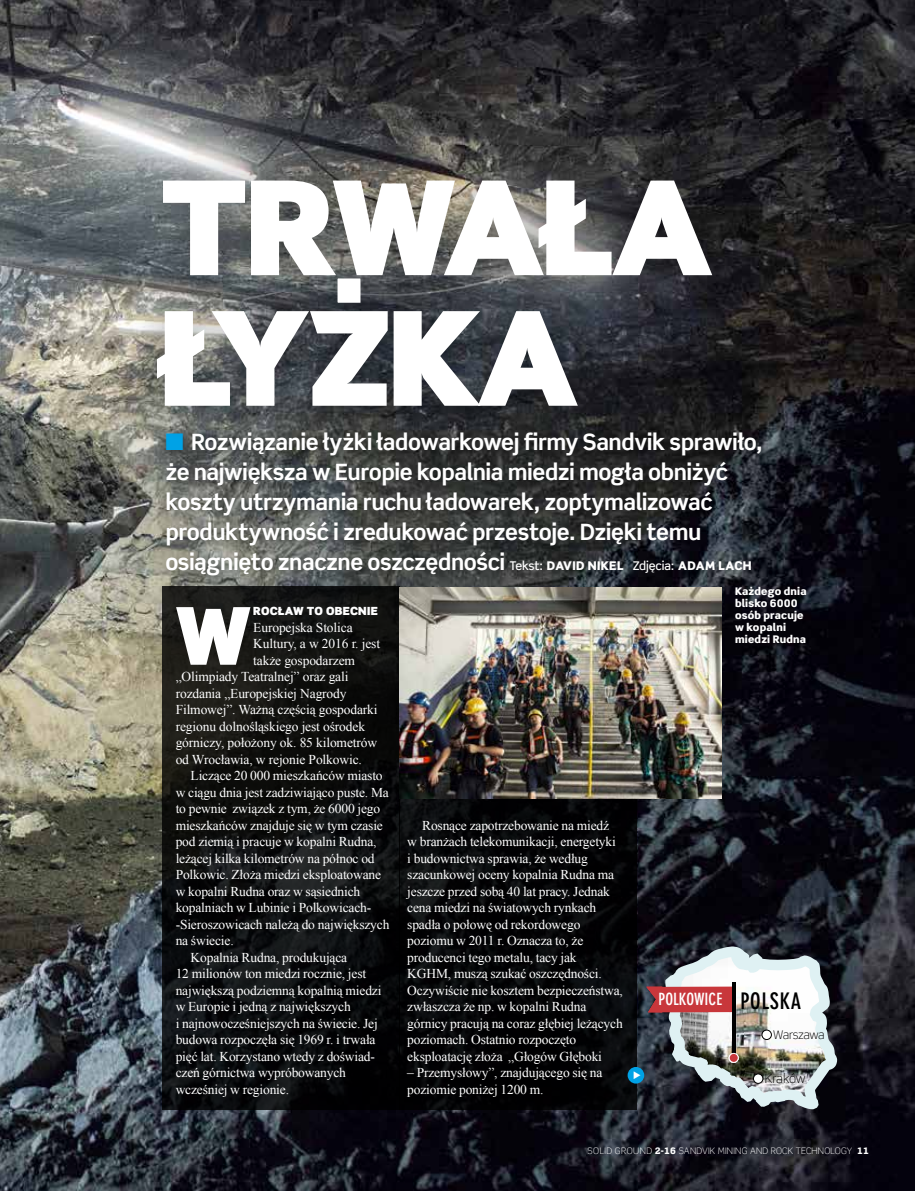
<style>
.page{position:relative;width:915px;height:1191px;background:#fff}
.page>*{position:absolute;margin:0;border:0;box-sizing:border-box;transform-origin:0 0}
.t1{font:900 131.25px/130.5px "Scene Pro";letter-spacing:-.02em;color:#fff}
.t2{font:900 79.95px "Scene Pro";color:#fff}
.t3{font:700 22.5px/30px "Scene Pro";letter-spacing:-.02em;color:#fff}
.t4{font:700 condensed 22.5px "DIN Neuzeit Grotesk Std";letter-spacing:.03em;color:#000}
.t5{font:700 condensed 16.65px "DIN Neuzeit Grotesk Std";color:#fff}
.t6{font:13.5px/16.5px "Times New Roman WGL";letter-spacing:-.015em;color:#fff}
.t7{font:300 12.75px "Scene Pro";letter-spacing:-.025em;color:#000}
.t8{font:300 12px "Scene Pro";letter-spacing:-.045em;color:#000}
.t9{font:900 11.25px "Scene Pro";letter-spacing:.03em;color:#fff}
.t10{font:900 10.5px/12px "Scene Pro";letter-spacing:.02em;color:#fff}
.t11{font:300 9px "Scene Pro";letter-spacing:.025em;color:#fff}
.s1{color:#00a2e6}
.s2{font-weight:500;font-size:12px}
.s3{font-weight:900;font-size:12px}
.s4{font-weight:900}
</style>
<div class="page">
<img style="left:0;top:0;width:914px;height:1191px">
<div style="left:399px;top:790px;width:238px;height:319px;background:#000"></div>
<div style="left:155px;top:422px;width:622px;height:170px;background:#000;opacity:.64"></div>
<div style="left:120px;top:143px;width:625px;height:300px;background:#000;opacity:.36"></div>
<svg style="left:162px;top:587px;width:237px;height:522px;background:#0e0f0f"></svg>
<div style="left:627px;top:1067px;width:17px;height:16px;background:#00a2e6;border-radius:50%"></div>
<img style="left:399px;top:587px;width:322px;height:211px">
<img style="left:646px;top:939px;width:198px;height:179px">
<svg style="left:731px;top:982px;width:4px;height:71px"></svg>
<div style="left:729px;top:1053px;width:9px;height:9px;background:#c8373b;border-radius:50%"></div>
<div style="left:728px;top:1053px;width:10px;height:9px;border:1px solid #fff;border-radius:50%"></div>
<h1 class="t1" style="left:160px;top:160px;width:554px">TRWAŁA<br>ŁYŻKA</h1>
<p class="t3" style="left:165px;top:426px;width:598px"><span class="s1">■</span> Rozwiązanie łyżki ładowarkowej firmy Sandvik sprawiło, że największa w Europie kopalnia miedzi mogła obniżyć koszty utrzymania ruchu ładowarek, zoptymalizować produktywność i zredukować przestoje. Dzięki temu osiągnięto znaczne oszczędności <span class="s2">Tekst:</span> <span class="s3">DAVID NIKEL</span> <span class="s2">Zdjęcia:</span> <span class="s3">ADAM LACH</span></p>
<h2 class="t2" style="left:176px;top:583px;width:77px">W</h2>
<p class="t9" style="left:253px;top:604px;width:126px">ROCŁAW TO OBECNIE</p>
<p class="t6" style="left:253px;top:619px;width:101px">Europejska Stolica</p>
<p class="t6" style="left:253px;top:635px;width:128px">Kultury, a w 2016 r. jest</p>
<p class="t6" style="left:253px;top:652px;width:103px">także gospodarzem</p>
<p class="t6" style="left:176px;top:668px;width:174px">„Olimpiady Teatralnej” oraz gali</p>
<p class="t6" style="left:176px;top:685px;width:172px">rozdania „Europejskiej Nagrody</p>
<p class="t6" style="left:176px;top:701px;width:203px">Filmowej”. Ważną częścią gospodarki</p>
<p class="t6" style="left:176px;top:718px;width:191px">regionu dolnośląskiego jest ośrodek</p>
<p class="t6" style="left:176px;top:734px;width:203px">górniczy, położony ok. 85 kilometrów</p>
<p class="t6" style="left:176px;top:751px;width:188px">od Wrocławia, w rejonie Polkowic.</p>
<p class="t6" style="left:190px;top:767px;width:193px">Liczące 20 000 mieszkańców miasto</p>
<p class="t6" style="left:176px;top:783px;width:214px">w ciągu dnia jest zadziwiająco puste. Ma</p>
<p class="t6" style="left:176px;top:800px;width:206px">to pewnie związek z tym, że 6000 jego</p>
<p class="t6" style="left:176px;top:816px;width:209px">mieszkańców znajduje się w tym czasie</p>
<p class="t6" style="left:176px;top:833px;width:202px">pod ziemią i pracuje w kopalni Rudna,</p>
<p class="t6" style="left:176px;top:849px;width:200px">leżącej kilka kilometrów na północ od</p>
<p class="t6" style="left:176px;top:866px;width:207px">Polkowic. Złoża miedzi eksploatowane</p>
<p class="t6" style="left:176px;top:882px;width:186px">w kopalni Rudna oraz w sąsiednich</p>
<p class="t6" style="left:176px;top:899px;width:197px">kopalniach w Lubinie i Polkowicach-</p>
<p class="t6" style="left:176px;top:915px;width:215px">-Sieroszowicach należą do największych</p>
<p class="t6" style="left:176px;top:932px;width:59px">na świecie.</p>
<p class="t6" style="left:190px;top:948px;width:158px">Kopalnia Rudna, produkująca</p>
<p class="t6" style="left:176px;top:965px;width:192px">12 milionów ton miedzi rocznie, jest</p>
<p class="t6" style="left:176px;top:981px;width:207px">największą podziemną kopalnią miedzi</p>
<p class="t6" style="left:176px;top:998px;width:176px">w Europie i jedną z największych</p>
<p class="t6" style="left:176px;top:1014px;width:203px">i najnowocześniejszych na świecie. Jej</p>
<p class="t6" style="left:176px;top:1031px;width:201px">budowa rozpoczęła się 1969 r. i trwała</p>
<p class="t6" style="left:176px;top:1047px;width:201px">pięć lat. Korzystano wtedy z doświad-</p>
<p class="t6" style="left:176px;top:1064px;width:172px">czeń górnictwa wypróbowanych</p>
<p class="t6" style="left:176px;top:1080px;width:115px">wcześniej w regionie.</p>
<p class="t6" style="left:407px;top:816px;width:217px;text-indent:15px">Rosnące zapotrzebowanie na miedź<br>w branżach telekomunikacji, energetyki i budownictwa sprawia, że według szacunkowej oceny kopalnia Rudna ma jeszcze przed sobą 40 lat pracy. Jednak cena miedzi na światowych rynkach spadła o połowę od rekordowego poziomu w 2011 r. Oznacza to, że producenci tego metalu, tacy jak KGHM, muszą szukać oszczędności.<br>Oczywiście nie kosztem bezpieczeństwa, zwłaszcza że np. w kopalni Rudna górnicy pracują na coraz głębiej leżących poziomach. Ostatnio rozpoczęto eksploatację złoża „Głogów Głęboki</p>
<p class="t6" style="left:407px;top:1064px;width:196px">– Przemysłowy”, znajdującego się na poziomie poniżej 1200 m.</p>
<p class="t10" style="left:734px;top:585px;width:73px">Każdego dnia blisko 6000 osób pracuje w kopalni miedzi Rudna</p>
<p class="t5" style="left:658px;top:989px;width:65px">POLKOWICE</p>
<h3 class="t4" style="left:740px;top:987px;width:62px">POLSKA</h3>
<p class="t8" style="left:773px;top:1027px;width:53px">Warszawa</p>
<p class="t7" style="left:764px;top:1070px;width:42px">Kraków</p>
<p class="t11" style="left:587px;top:1145px;width:283px">SOLID GROUND <span class="s4">2-16</span> SANDVIK MINING AND ROCK TECHNOLOGY <span class="s4">11</span></p>
</div>
